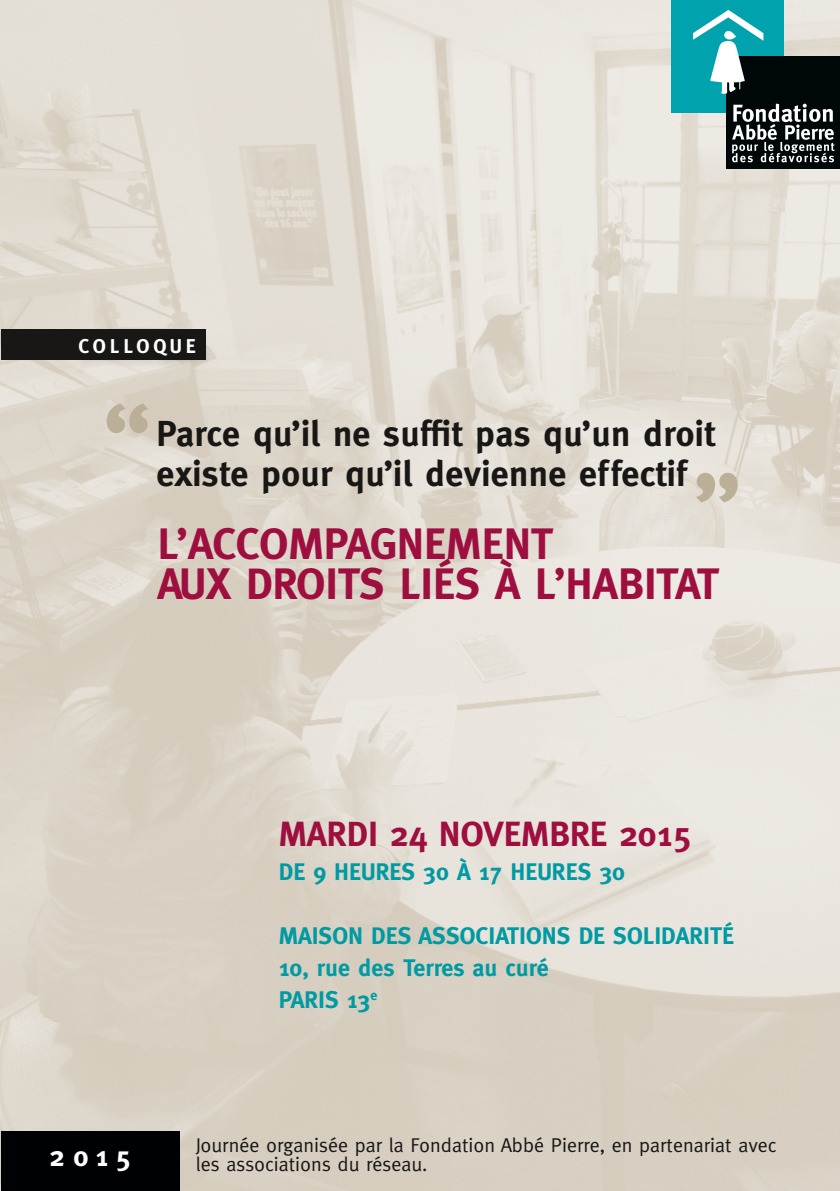
<style>
.page{position:relative;width:840px;height:1191px;background:#fff}
.page>*{position:absolute;margin:0;border:0;box-sizing:border-box;transform-origin:0 0}
.t1{font:700 98.4px "Meta";color:#bcaf98}
.t2{font:700 44px/40px "Meta";color:#9e0f40}
.t3{font:700 36px/40px "Meta";letter-spacing:.01em;color:#181716}
.t4{font:700 35px "Meta";color:#9e0f40}
.t5{font:700 28.4px "Meta Plus";color:#fff}
.t6{font:700 24px/32px "Meta";color:#009aa3}
.t7{font:20px/19px "Meta";color:#181716}
.t8{font:700 20px "Meta";letter-spacing:.19em;color:#fff}
</style>
<div class="page">
<img style="left:0;top:0;width:839px;height:1191px">
<div style="left:1px;top:1131px;width:178px;height:60px;background:#000105"></div>
<div style="left:670px;top:0;width:113px;height:112px;background:#00a3ad"></div>
<div style="left:726px;top:56px;width:113px;height:113px;background:#000708"></div>
<svg style="left:732px;top:104px;width:102px;height:58px"></svg>
<svg style="left:693px;top:10px;width:70px;height:84px"></svg>
<div style="left:1px;top:329px;width:205px;height:31px;background:#181716"></div>
<div style="left:71px;top:330px;width:139px;height:40px;background:#181716;opacity:.75"></div>
<p class="t8" style="left:78px;top:334px;width:105px">COLLOQUE</p>
<h1 class="t1" style="left:103px;top:383px;width:50px">‘‘</h1>
<h3 class="t3" style="left:156px;top:413px;width:559px">Parce qu’il ne suffit pas qu’un droit existe pour qu’il devienne effectif</h3>
<h2 class="t2" style="left:157px;top:523px;width:83px">L’Accompa</h2>
<h1 class="t1" style="left:740px;top:523px;width:50px;rotate:-180deg">‘‘</h1>
<h2 class="t2" style="left:157px;top:523px;width:458px;text-indent:212px">gnement<br>aux droits liés à l’habita</h2>
<h2 class="t2" style="left:696px;top:563px;width:23px">T</h2>
<p class="t5" style="left:50px;top:1139px;width:82px">2015</p>
<h3 class="t4" style="left:278px;top:813px;width:413px">MARD I 24 NOVEMBRE 2015</h3>
<p class="t6" style="left:278px;top:856px;width:348px">de 9 heures 30 à 17 heureS 30</p>
<p class="t6" style="left:278px;top:920px;width:456px;text-indent:140px">ASSOCIATIONS DE SOLIDARITÉ<br>10, rue des Terres au curé<br>PARIS 13<sup>e</sup></p>
<p class="t6" style="left:278px;top:920px;width:106px">MAISON DES</p>
<p class="t7" style="left:196px;top:1134px;width:582px">Journée organisée par la Fondation Abbé Pierre, en partenariat avec les associations du réseau.</p>
</div>
